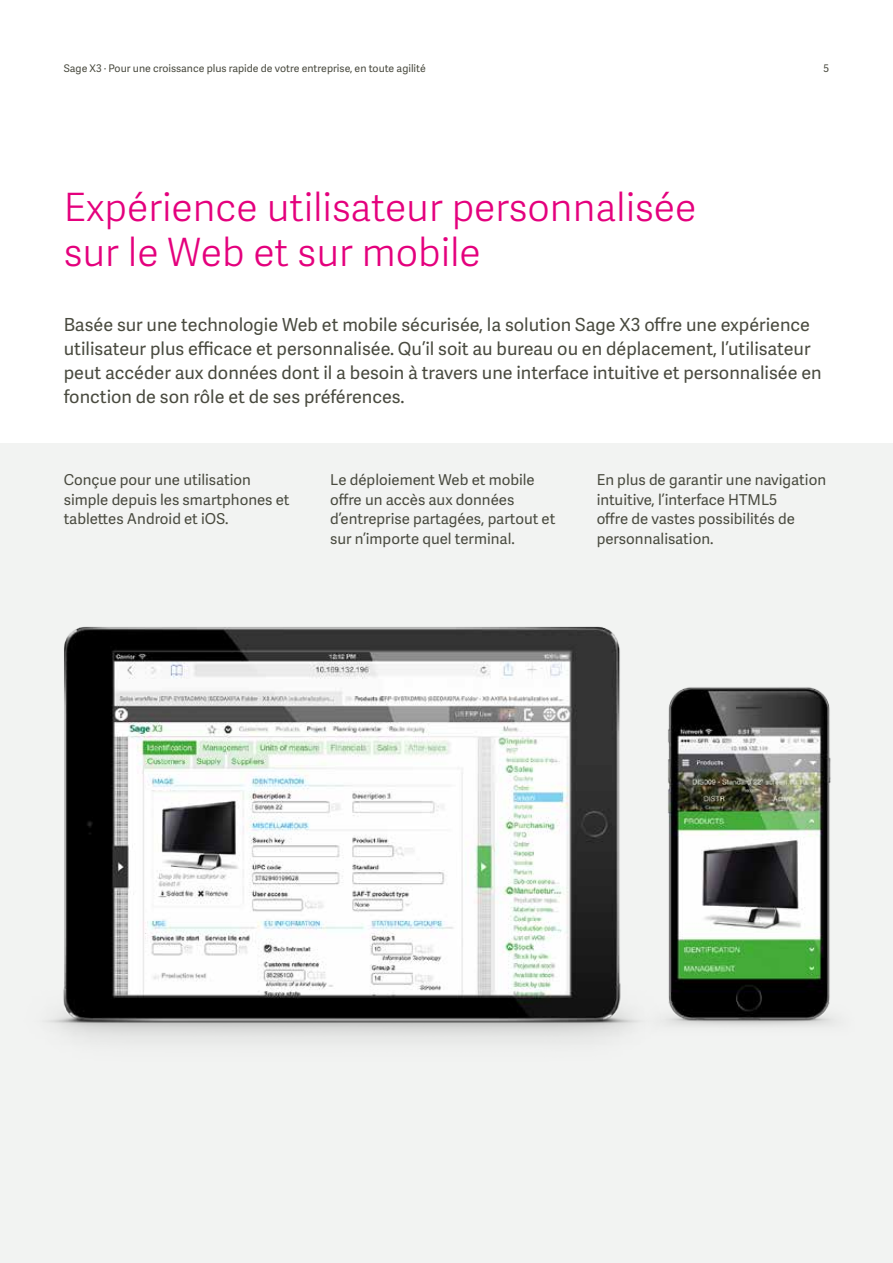
<style>
.page{position:relative;width:893px;height:1263px;background:#fff}
.page>*{position:absolute;margin:0;border:0;box-sizing:border-box;transform-origin:0 0}
.t1{font:39px/45px "Adelle Sans SAGE Lt";color:#e4007d}
.t2{font:18px/24px "Adelle Sans SAGE";color:#494a3f}
.t3{font:15px/19.5px "Adelle Sans SAGE";color:#494a3f}
.t4{font:10.5px "Adelle Sans SAGE";color:#494a3f}
</style>
<div class="page">
<div style="left:0;top:443px;width:893px;height:820px;background:#f2f3f2"></div>
<img style="left:46px;top:626px;width:586px;height:413px">
<img style="left:632px;top:687px;width:202px;height:340px">
<p class="t4" style="left:64px;top:61px;width:364px">Sage X3 · Pour une croissance plus rapide de votre entreprise, en toute agilité</p>
<p class="t4" style="left:823px;top:61px;width:7px">5</p>
<h1 class="t1" style="left:64px;top:183px;width:634px">Expérience utilisateur personnalisée sur le Web et sur mobile</h1>
<p class="t2" style="left:64px;top:312px;width:759px">Basée sur une technologie Web et mobile sécurisée, la solution Sage X3 offre une expérience utilisateur plus efficace et personnalisée. Qu’il soit au bureau ou en déplacement, l’utilisateur peut accéder aux données dont il a besoin à travers une interface intuitive et personnalisée en fonction de son rôle et de ses préférences.</p>
<p class="t3" style="left:64px;top:470px;width:227px">Conçue pour une utilisation simple depuis les smartphones et tablettes Android et iOS.</p>
<p class="t3" style="left:330px;top:470px;width:227px">Le déploiement Web et mobile offre un accès aux données d’entreprise partagées, partout et sur n’importe quel terminal.</p>
<p class="t3" style="left:597px;top:470px;width:231px">En plus de garantir une navigation intuitive, l’interface HTML5<br>offre de vastes possibilités de personnalisation.</p>
</div>
